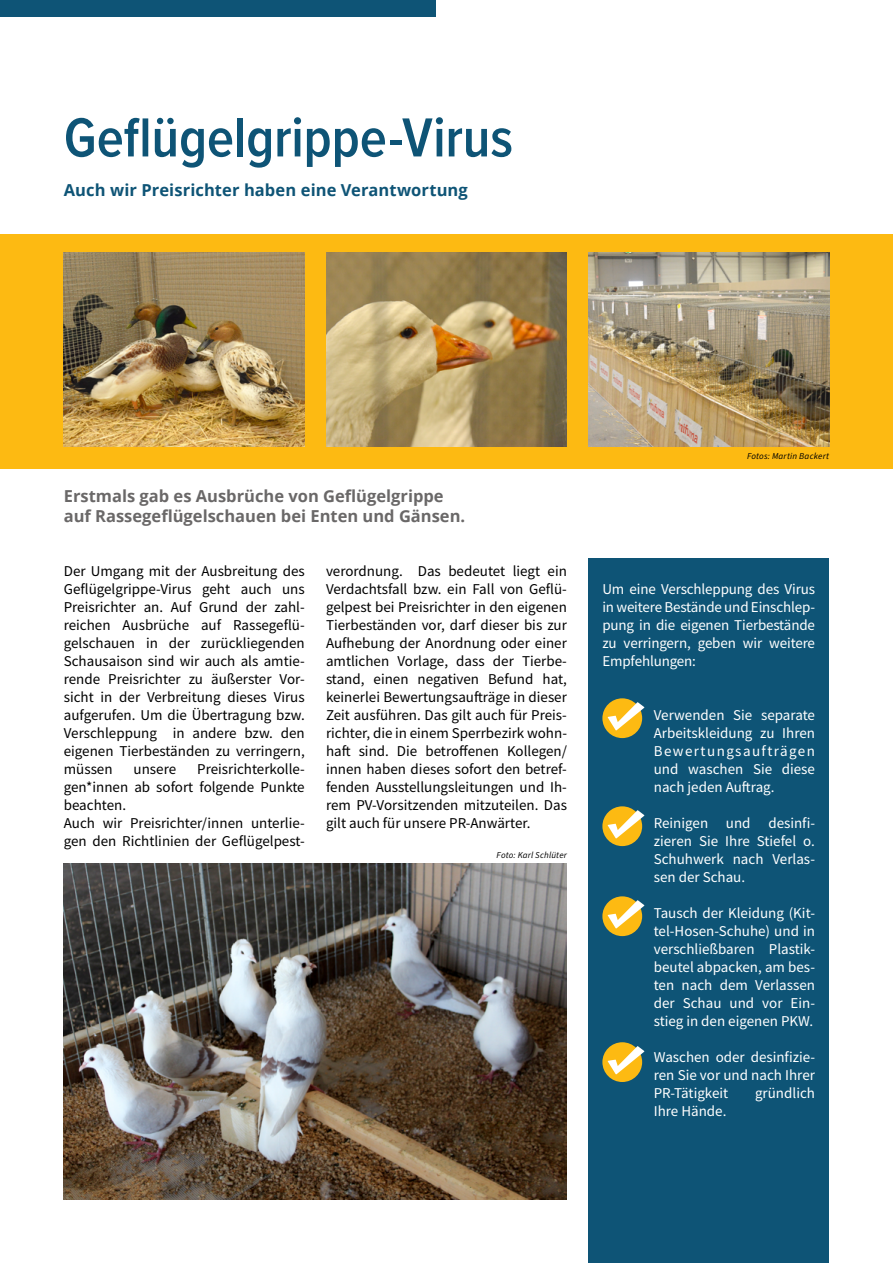
<style>
.page{position:relative;width:893px;height:1263px;background:#fff}
.page>*{position:absolute;margin:0;border:0;box-sizing:border-box;transform-origin:0 0}
.t1{font:600 57px "Proxima Nova Cond";color:#0e5476}
.t2{font:700 16.5px/19.8px "Open Sans";color:#6a6868}
.t3{font:700 16.5px "Open Sans";letter-spacing:.005em;color:#0e5476}
.t4{font:15px/18px "Source Sans Pro";color:#000;text-align:justify}
.t5{font:15px/18px "Source Sans Pro";color:#fff;text-align:justify}
.t6{font:italic 9px "Source Sans Pro";letter-spacing:.02em;color:#000}
</style>
<div class="page">
<div style="left:0;top:0;width:435px;height:16px;background:#0e5476"></div>
<div style="left:0;top:234px;width:893px;height:234px;background:#fdba12"></div>
<img style="left:64px;top:252px;width:241px;height:194px">
<img style="left:326px;top:252px;width:241px;height:194px">
<img style="left:588px;top:252px;width:241px;height:194px">
<div style="left:588px;top:558px;width:241px;height:705px;background:#0e5476"></div>
<svg style="left:602px;top:698px;width:40px;height:40px"></svg>
<svg style="left:607px;top:702px;width:38px;height:29px"></svg>
<svg style="left:602px;top:806px;width:40px;height:40px"></svg>
<svg style="left:607px;top:810px;width:38px;height:29px"></svg>
<svg style="left:602px;top:896px;width:40px;height:40px"></svg>
<svg style="left:607px;top:900px;width:38px;height:29px"></svg>
<div style="left:602px;top:1042px;width:40px;height:40px;background:#fdba12;border-radius:50%"></div>
<svg style="left:607px;top:1046px;width:38px;height:29px"></svg>
<img style="left:64px;top:864px;width:503px;height:335px">
<h1 class="t1" style="left:64px;top:95px;width:451px">Geflügelgrippe-Virus</h1>
<p class="t3" style="left:64px;top:178px;width:406px">Auch wir Preisrichter haben eine Verantwortung</p>
<p class="t2" style="left:64px;top:486px;width:403px">Erstmals gab es Ausbrüche von Geflügelgrippe auf Rassegeflügelschauen bei Enten und Gänsen.</p>
<p class="t4" style="left:64px;top:562px;width:242px">Der Umgang mit der Ausbreitung des Geflügelgrippe-Virus geht auch uns Preisrichter an. Auf Grund der zahl&shy;reichen Ausbrüche auf Rassegeflü&shy;gelschauen in der zurückliegenden Schausaison sind wir auch als amtie&shy;rende Preisrichter zu äußerster Vor&shy;sicht in der Verbreitung dieses Virus aufgerufen. Um die Übertragung bzw.<br>Verschleppung in andere bzw. den eigenen Tierbeständen zu verringern, müssen</p>
<p class="t4" style="left:64px;top:760px;width:242px;text-align:left;text-indent:133px">Preisrichterkolle&shy;gen*innen ab sofort folgende Punkte beachten.<br>Auch wir Preisrichter/innen unterlie&shy;gen den Richtlinien der Geflügelpest-</p>
<p class="t4" style="left:134px;top:760px;width:44px">unsere</p>
<p class="t4" style="left:326px;top:562px;width:242px">verordnung. Das bedeutet liegt ein Verdachtsfall bzw. ein Fall von Geflü&shy;gelpest bei Preisrichter in den eigenen Tierbeständen vor, darf dieser bis zur Aufhebung der Anordnung oder einer amtlichen Vorlage, dass der Tierbe&shy;stand, einen negativen Befund hat, keinerlei Bewertungsaufträge in dieser Zeit ausführen. Das gilt auch für Preis&shy;richter, die in einem Sperrbezirk wohn&shy;haft sind. Die betroffenen Kollegen/ innen haben dieses sofort den betref&shy;fenden Ausstellungsleitungen und Ih&shy;rem PV-Vorsitzenden mitzuteilen. Das gilt auch für unsere PR-Anwärter.</p>
<p class="t6" style="left:497px;top:849px;width:72px">Foto: Karl Schlüter</p>
<p class="t6" style="left:747px;top:450px;width:84px">Fotos: Martin Backert</p>
<p class="t5" style="left:602px;top:580px;width:214px">Um eine Verschleppung des Virus in weitere Bestände und Einschlep&shy;pung in die eigenen Tierbestände zu verringern, geben wir weitere Empfehlungen:</p>
<p class="t5" style="left:654px;top:706px;width:163px">Verwenden Sie separate Arbeitskleidung zu Ihren Bewertungsaufträgen und waschen Sie diese nach jeden Auftrag.</p>
<p class="t5" style="left:654px;top:814px;width:163px">Reinigen und desinfi&shy;zieren Sie Ihre Stiefel o.<br>Schuhwerk nach Verlas&shy;sen der Schau.</p>
<p class="t5" style="left:654px;top:904px;width:163px">Tausch der Kleidung (Kit&shy;tel-Hosen-Schuhe) und in verschließbaren Plastik&shy;beutel abpacken, am bes&shy;ten nach dem Verlassen der Schau und vor Ein&shy;stieg in den eigenen PKW.</p>
<p class="t5" style="left:654px;top:1048px;width:163px">Waschen oder desinfizie&shy;ren Sie vor und nach Ihrer PR-Tätigkeit</p>
<p class="t5" style="left:755px;top:1084px;width:61px">gründlich</p>
<p class="t5" style="left:654px;top:1102px;width:74px">Ihre Hände.</p>
</div>
